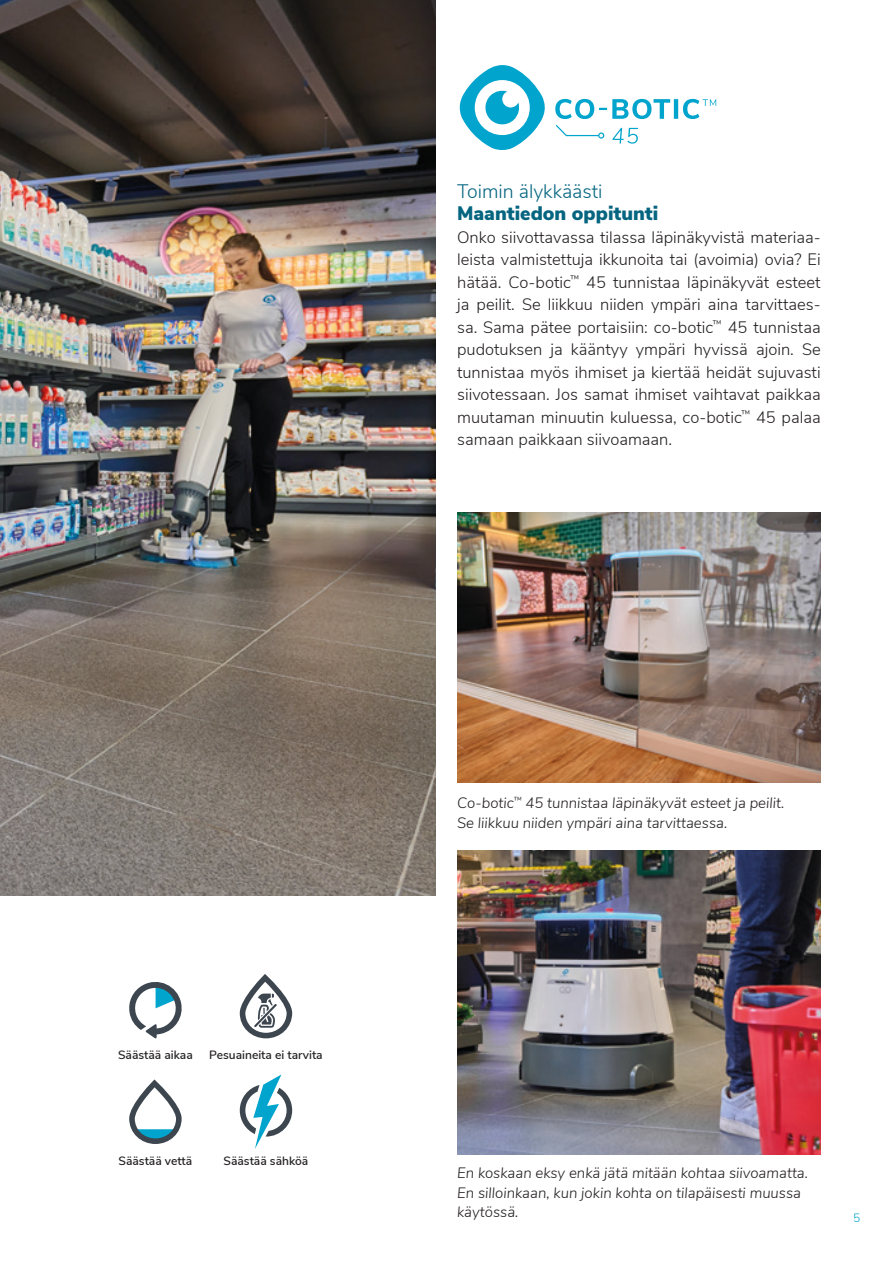
<style>
.page{position:relative;width:893px;height:1263px;background:#fff}
.page>*{position:absolute;margin:0;border:0;box-sizing:border-box;transform-origin:0 0}
.t1{font:900 19.5px "Nunito Sans";color:#056580}
.t2{font:300 19.5px "Nunito Sans";color:#056580}
.t3{font:300 16.5px/22.5px "Nunito Sans";color:#231f20;text-align:justify}
.t4{font:italic 300 15px/19.5px "Nunito Sans";color:#231f20}
.t5{font:600 12px "Nunito Sans";color:#231f20}
.t6{font:300 12px "Nunito Sans";color:#00a4cd}
</style>
<div class="page">
<img style="left:0;top:0;width:436px;height:895px">
<svg style="left:459px;top:65px;width:86px;height:85px"></svg>
<svg style="left:556px;top:125px;width:48px;height:14px"></svg>
<svg style="left:555px;top:99px;width:161px;height:20px"></svg>
<svg style="left:612px;top:128px;width:26px;height:16px"></svg>
<img style="left:457px;top:850px;width:364px;height:304px">
<img style="left:457px;top:513px;width:364px;height:270px">
<svg style="left:129px;top:1079px;width:53px;height:65px"></svg>
<svg style="left:129px;top:982px;width:53px;height:56px"></svg>
<svg style="left:240px;top:1074px;width:52px;height:75px"></svg>
<svg style="left:240px;top:974px;width:52px;height:64px"></svg>
<p class="t2" style="left:457px;top:177px;width:147px">Toimin älykkäästi</p>
<p class="t1" style="left:457px;top:199px;width:203px">Maantiedon oppitunti</p>
<p class="t3" style="left:457px;top:225px;width:365px">Onko siivottavassa tilassa läpinäkyvistä materiaa&shy;leista valmistettuja ikkunoita tai (avoimia) ovia? Ei hätää. Co-botic<sup>™</sup> 45 tunnistaa läpinäkyvät esteet ja peilit. Se liikkuu niiden ympäri aina tarvittaes&shy;sa. Sama pätee portaisiin: co-botic<sup>™</sup> 45 tunnistaa pudotuksen ja kääntyy ympäri hyvissä ajoin. Se tunnistaa myös ihmiset ja kiertää heidät sujuvasti siivotessaan. Jos samat ihmiset vaihtavat paikkaa muutaman minuutin kuluessa, co-botic<sup>™</sup> 45 palaa samaan paikkaan siivoamaan.</p>
<p class="t5" style="left:118px;top:1046px;width:76px">Säästää aikaa</p>
<p class="t5" style="left:209px;top:1046px;width:115px">Pesuaineita ei tarvita</p>
<p class="t5" style="left:119px;top:1152px;width:75px">Säästää vettä</p>
<p class="t5" style="left:224px;top:1152px;width:86px">Säästää sähköä</p>
<p class="t4" style="left:457px;top:792px;width:329px">Co-botic<sup>™</sup> 45 tunnistaa läpinäkyvät esteet ja peilit.<br>Se liikkuu niiden ympäri aina tarvittaessa.</p>
<p class="t4" style="left:457px;top:1162px;width:353px">En koskaan eksy enkä jätä mitään kohtaa siivoamatta.<br>En silloinkaan, kun jokin kohta on tilapäisesti muussa käytössä.</p>
<p class="t6" style="left:853px;top:1209px;width:9px">5</p>
</div>
